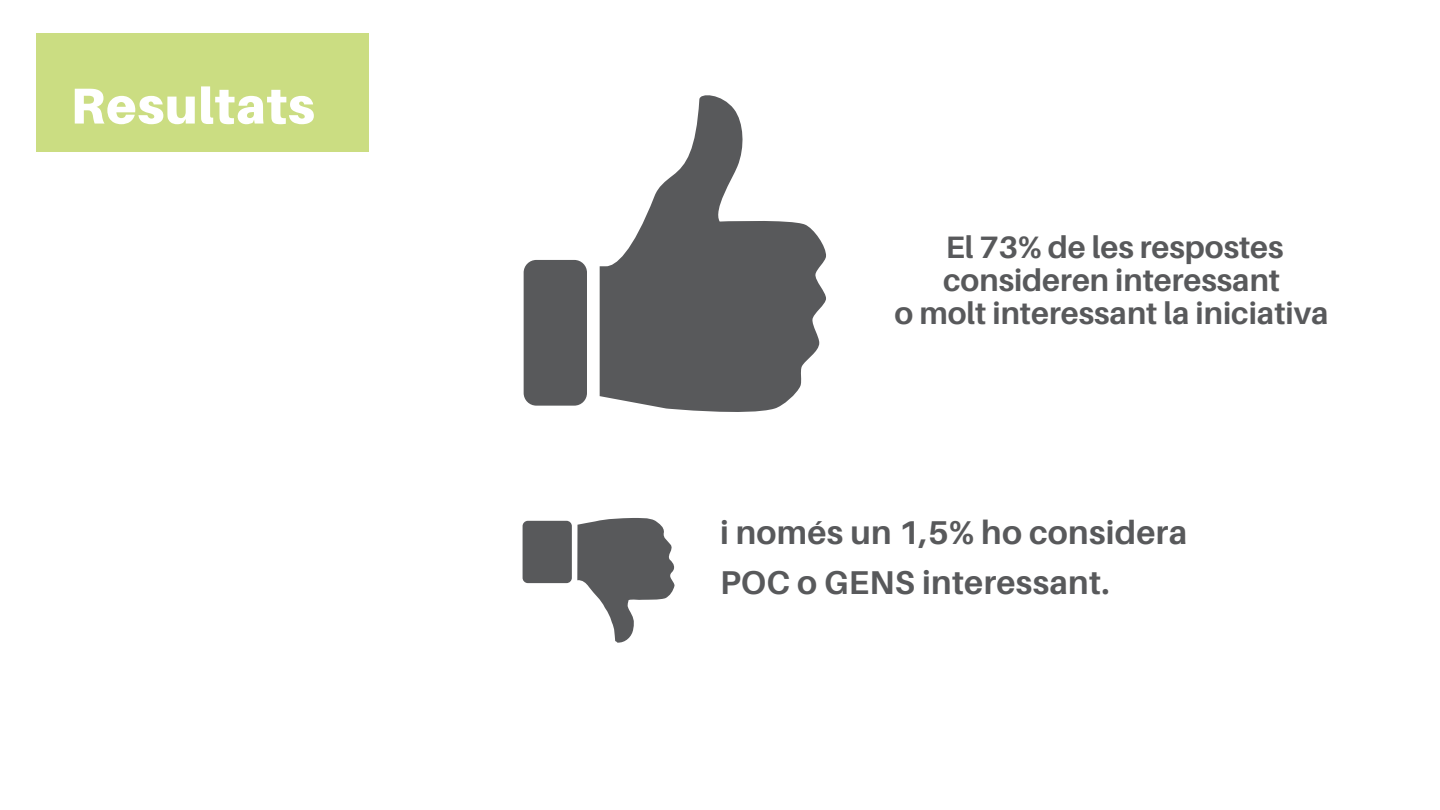
<style>
.page{position:relative;width:1440px;height:810px;background:#fff}
.page>*{position:absolute;margin:0;border:0;box-sizing:border-box;transform-origin:0 0}
.t1{font:900 50.5px "Aileron";letter-spacing:.02em;color:#fff}
.t2{font:700 33px/49.5px "Aileron";letter-spacing:.01em;color:#58595b}
.t3{font:700 31px/33px "Aileron";color:#58595b;text-align:center}
</style>
<div class="page">
<div style="left:37px;top:33px;width:332px;height:119px;background:#cbdd82"></div>
<svg style="left:600px;top:95px;width:226px;height:317px;fill:#58595b"></svg>
<div style="left:524px;top:260px;width:63px;height:146px;background:#58595b;border-radius:13px"></div>
<svg style="left:523px;top:518px;width:152px;height:125px"></svg>
<h1 class="t1" style="left:71px;top:75px;width:245px">Resultats</h1>
<p class="t3" style="left:895px;top:230px;width:436px">El 73% de les respostes consideren interessant<br>o molt interessant la iniciativa</p>
<p class="t2" style="left:720px;top:507px;width:469px">i només un 1,5% ho considera<br>POC o GENS interessant.</p>
</div>
